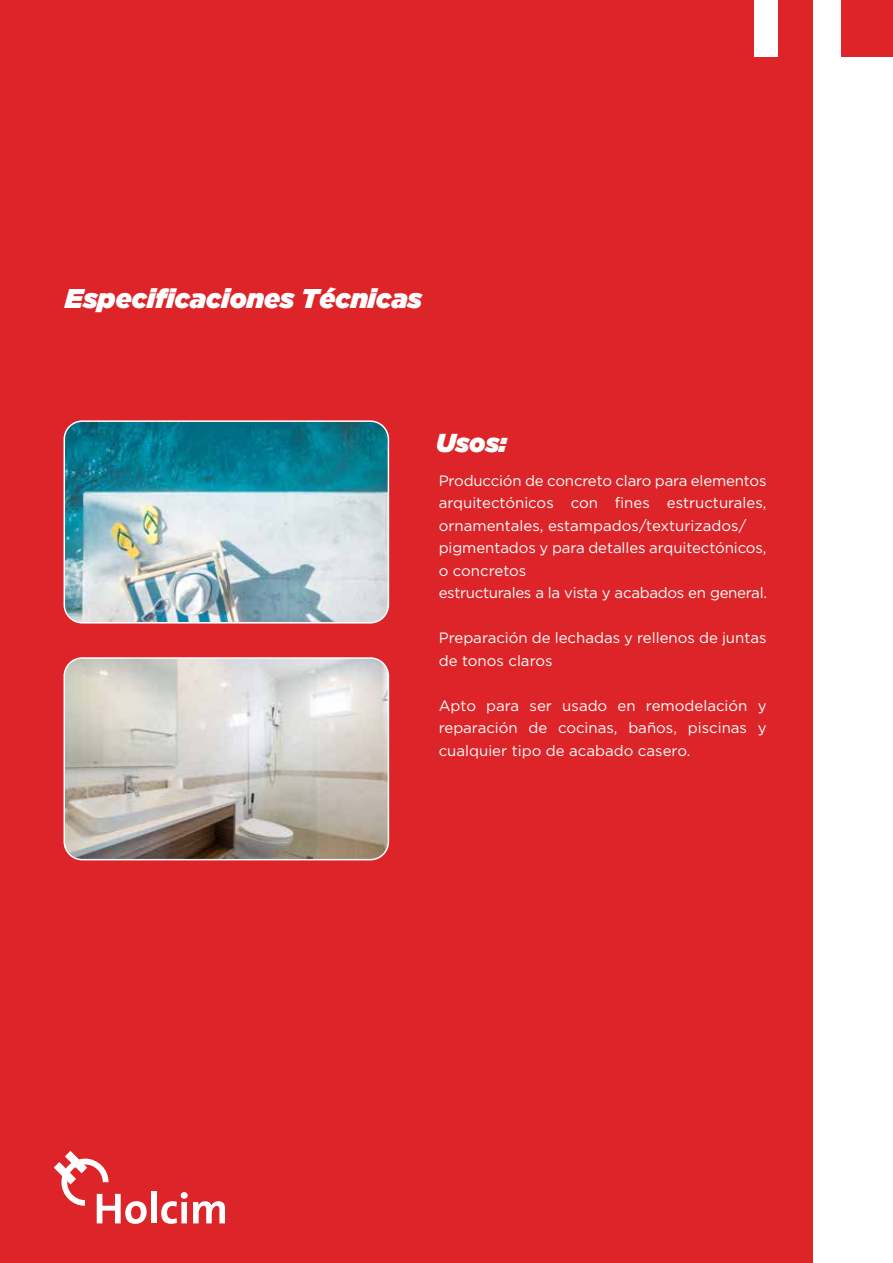
<style>
.page{position:relative;width:893px;height:1263px;background:#fff}
.page>*{position:absolute;margin:0;border:0;box-sizing:border-box;transform-origin:0 0}
.t1{font:italic 27px "Gotham Ultra";color:#fff}
.t2{font:italic 25.8px "Gotham Ultra";color:#fff}
.t3{font:15px/22.5px "Gotham";color:#fff}
</style>
<div class="page">
<div style="left:0;top:0;width:822px;height:1263px;background:#dd2428"></div>
<div style="left:151px;top:1191px;width:6px;height:32px;background:#fff"></div>
<svg style="left:161px;top:1192px;width:64px;height:32px"></svg>
<svg style="left:54px;top:1151px;width:93px;height:73px"></svg>
<div style="left:813px;top:0;width:80px;height:1263px;background:#fff"></div>
<img style="left:64px;top:659px;width:324px;height:201px">
<div style="left:64px;top:657px;width:325px;height:203px;border:2px solid #fff;border-radius:18px"></div>
<img style="left:64px;top:423px;width:324px;height:200px">
<div style="left:64px;top:420px;width:325px;height:203px;border:2px solid #fff;border-radius:18px"></div>
<div style="left:841px;top:0;width:52px;height:57px;background:#dd2428"></div>
<div style="left:754px;top:0;width:24px;height:57px;background:#fff"></div>
<h1 class="t1" style="left:65px;top:283px;width:358px">Especificaciones Técnicas</h1>
<h2 class="t2" style="left:436px;top:428px;width:72px">Usos:</h2>
<p class="t3" style="left:439px;top:469px;width:330px">Producción de concreto claro para elementos arquitectónicos con fines estructurales, ornamentales, estampados/texturizados/ pigmentados y para detalles arquitectónicos, o concretos<br>estructurales a la vista y acabados en general.</p>
<p class="t3" style="left:439px;top:626px;width:329px">Preparación de lechadas y rellenos de juntas de tonos claros</p>
<p class="t3" style="left:439px;top:694px;width:329px;text-align:justify">Apto para ser usado en remodelación y reparación de cocinas, baños, piscinas y cualquier tipo de acabado casero.</p>
</div>
